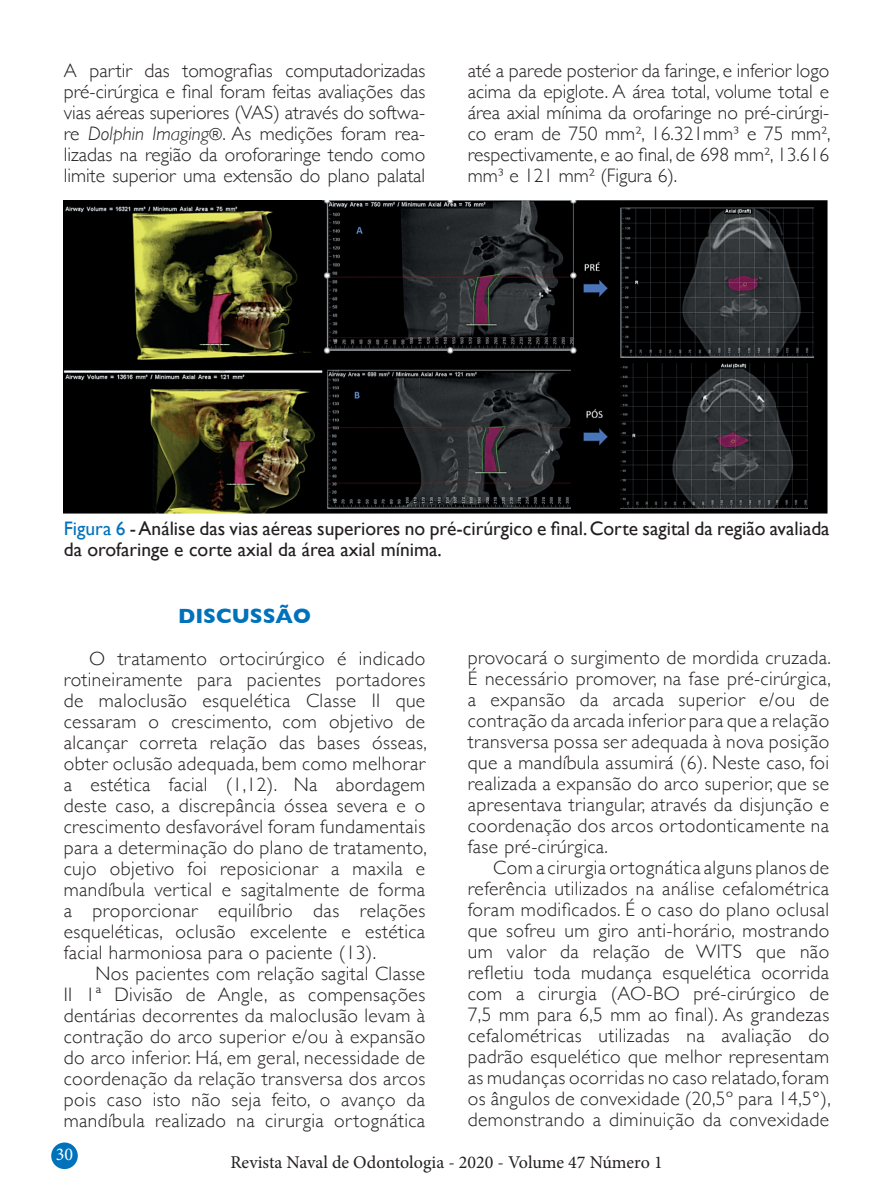
<style>
.page{position:relative;width:893px;height:1191px;background:#fff}
.page>*{position:absolute;margin:0;border:0;box-sizing:border-box;transform-origin:0 0}
.t1{font:700 21px "Gill Sans";color:#0072bc}
.t2{font:300 19.5px/21px "Gill Sans";letter-spacing:.02em;color:#231f20;text-align:justify}
.t3{font:19.5px/21px "Gill Sans";color:#231f20}
.t4{font:18px "Minion Pro";color:#231f20}
.t5{font:18px "Minion Pro";color:#fff}
.s1{font-style:italic}
.s2{font-style:italic;font-size:16.5px}
.s3{color:#0072bc}
</style>
<div class="page">
<div style="left:51px;top:1142px;width:27px;height:27px;background:#0072bc;border-radius:50%"></div>
<img style="left:64px;top:201px;width:763px;height:312px">
<p class="t2" style="left:64px;top:59px;width:363px">A partir das tomografias computadorizadas pré-cirúrgica e final foram feitas avaliações das vias aéreas superiores (VAS) através do softwa&shy;re <span class="s1">Dolphin Imaging</span><span class="s2">®</span>. As medições foram rea&shy;lizadas na região da oroforaringe tendo como limite superior uma extensão do plano palatal</p>
<p class="t2" style="left:468px;top:59px;width:364px">até a parede posterior da faringe, e inferior logo acima da epiglote. A área total, volume total e área axial mínima da orofaringe no pré-cirúrgi&shy;co eram de 750 mm², 16.321mm³ e 75 mm², respectivamente, e ao final, de 698 mm², 13.616 mm³ e 121 mm² (Figura 6).</p>
<p class="t3" style="left:64px;top:518px;width:767px"><span class="s3">Figura 6</span> - Análise das vias aéreas superiores no pré-cirúrgico e final. Corte sagital da região avaliada da orofaringe e corte axial da área axial mínima.</p>
<p class="t1" style="left:178px;top:599px;width:134px">DISCUSSÃO</p>
<p class="t2" style="left:64px;top:647px;width:365px;text-indent:26px">O tratamento ortocirúrgico é indicado rotineiramente para pacientes portadores de maloclusão esquelética Classe II que cessaram o crescimento, com objetivo de alcançar correta relação das bases ósseas, obter oclusão adequada, bem como melhorar a estética facial (1,12). Na abordagem deste caso, a discrepância óssea severa e o crescimento desfavorável foram fundamentais para a determinação do plano de tratamento, cujo objetivo foi reposicionar a maxila e mandíbula vertical e sagitalmente de forma a proporcionar equilíbrio das relações esqueléticas, oclusão excelente e estética facial harmoniosa para o paciente (13).</p>
<p class="t2" style="left:64px;top:962px;width:363px;text-indent:32px">Nos pacientes com relação sagital Classe II 1ª Divisão de Angle, as compensações dentárias decorrentes da maloclusão levam à contração do arco superior e/ou à expansão do arco inferior. Há, em geral, necessidade de coordenação da relação transversa dos arcos pois caso isto não seja feito, o avanço da mandíbula realizado na cirurgia ortognática</p>
<p class="t2" style="left:468px;top:646px;width:365px">provocará o surgimento de mordida cruzada.<br>É necessário promover, na fase pré-cirúrgica, a expansão da arcada superior e/ou de contração da arcada inferior para que a relação transversa possa ser adequada à nova posição que a mandíbula assumirá (6). Neste caso, foi realizada a expansão do arco superior, que se apresentava triangular, através da disjunção e coordenação dos arcos ortodonticamente na fase pré-cirúrgica.</p>
<p class="t2" style="left:468px;top:856px;width:365px;text-indent:26px">Com a cirurgia ortognática alguns planos de referência utilizados na análise cefalométrica foram modificados. É o caso do plano oclusal que sofreu um giro anti-horário, mostrando um valor da relação de WITS que não refletiu toda mudança esquelética ocorrida com a cirurgia (AO-BO pré-cirúrgico de 7,5 mm para 6,5 mm ao final). As grandezas cefalométricas utilizadas na avaliação do padrão esquelético que melhor representam as mudanças ocorridas no caso relatado, foram os ângulos de convexidade (20,5º para 14,5°), demonstrando a diminuição da convexidade</p>
<p class="t5" style="left:56px;top:1142px;width:19px">30</p>
<p class="t4" style="left:230px;top:1150px;width:434px">Revista Naval de Odontologia - 2020 - Volume 47 Número 1</p>
</div>
